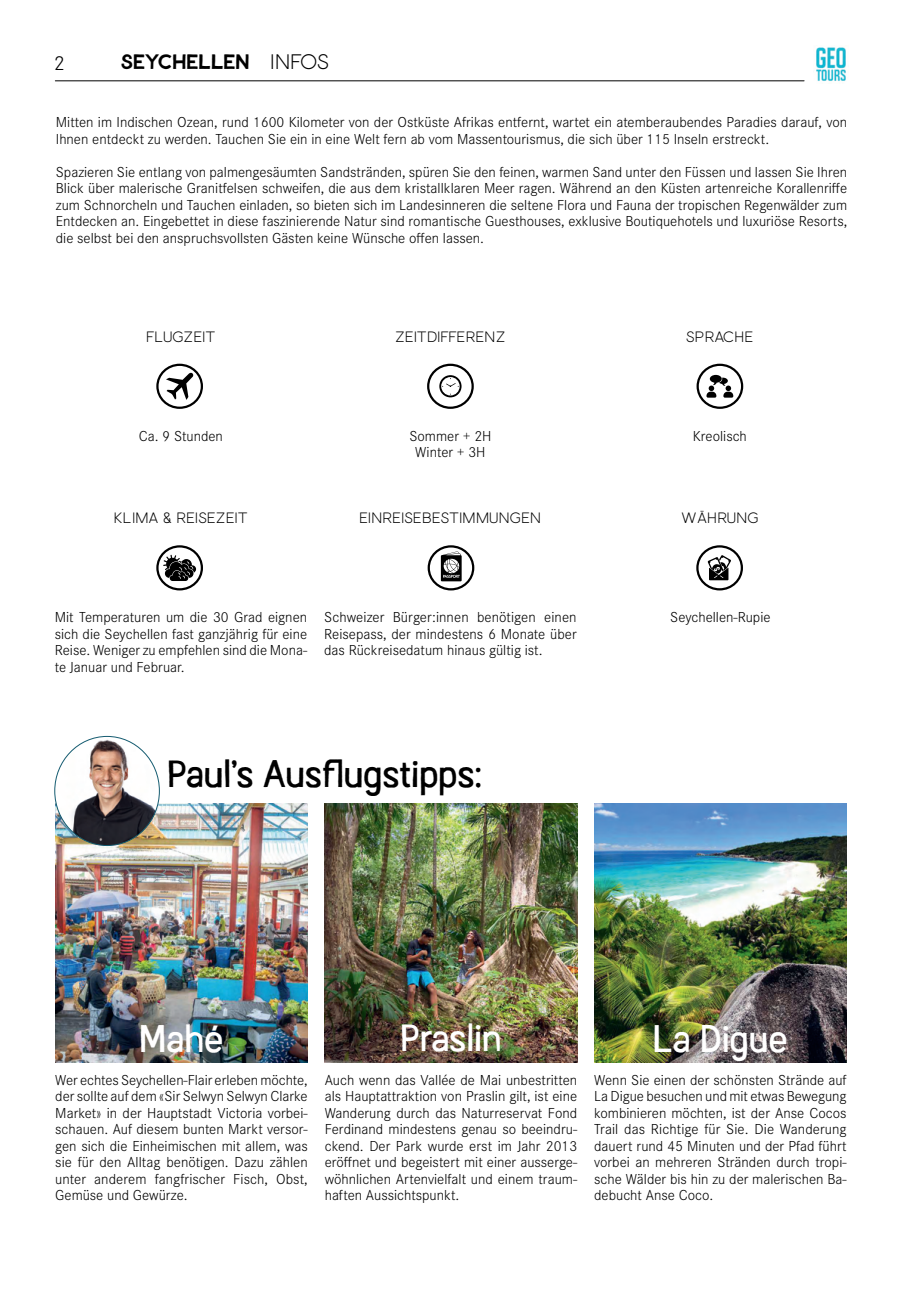
<style>
.page{position:relative;width:919px;height:1289px;background:#fff}
.page>*{position:absolute;margin:0;border:0;box-sizing:border-box;transform-origin:0 0}
.t1{font:36px "Austral Sans Rough";letter-spacing:.01em;color:#000}
.t2{font:36px "Austral Sans Rough";letter-spacing:.005em;color:#fff}
.t3{font:21px "Bloomsbury Sans";color:#000}
.t4{font:300 21px "Corporate S";color:#000}
.t5{font:300 15px/16.5px "Corporate S";color:#000;text-align:justify}
.t6{font:15px "Money Penny Sans";color:#000}
.s1{font-family:"Money Penny Sans"}
</style>
<div class="page">
<img style="left:816px;top:47px;width:30px;height:34px">
<hr style="left:55px;top:80px;width:749px;height:1px;background:#000">
<img style="left:55px;top:804px;width:253px;height:258px">
<img style="left:325px;top:804px;width:252px;height:258px">
<img style="left:594px;top:804px;width:252px;height:258px">
<svg style="left:166px;top:372px;width:28px;height:28px"></svg>
<div style="left:156px;top:364px;width:47px;height:45px;border:2px solid #000;border-radius:50%"></div>
<svg style="left:441px;top:551px;width:20px;height:30px"></svg>
<div style="left:427px;top:545px;width:47px;height:45px;border:2px solid #000;border-radius:50%"></div>
<svg style="left:707px;top:555px;width:24px;height:25px"></svg>
<div style="left:696px;top:545px;width:47px;height:45px;border:2px solid #000;border-radius:50%"></div>
<svg style="left:163px;top:554px;width:33px;height:27px"></svg>
<div style="left:156px;top:545px;width:47px;height:45px;border:2px solid #000;border-radius:50%"></div>
<img style="left:55px;top:736px;width:104px;height:109px;border-radius:50%">
<svg style="left:439px;top:375px;width:22px;height:22px"></svg>
<div style="left:427px;top:364px;width:46px;height:45px;border:2px solid #000;border-radius:50%"></div>
<svg style="left:699px;top:365px;width:43px;height:43px"></svg>
<svg style="left:706px;top:375px;width:27px;height:22px"></svg>
<div style="left:696px;top:364px;width:47px;height:45px;border:2px solid #000;border-radius:50%"></div>
<h2 class="t4" style="left:54px;top:52px;width:12px">2</h2>
<h2 class="t3" style="left:121px;top:53px;width:210px">SEYCHELLEN <span class="s1">INFOS</span></h2>
<p class="t5" style="left:56px;top:114px;width:792px">Mitten im Indischen Ozean, rund 1600 Kilometer von der Ostküste Afrikas entfernt, wartet ein atemberaubendes Paradies darauf, von<br>Ihnen entdeckt zu werden. Tauchen Sie ein in eine Welt fern ab vom Massentourismus, die sich über 115 Inseln erstreckt.</p>
<p class="t5" style="left:56px;top:163px;width:792px">Spazieren Sie entlang von palmengesäumten Sandstränden, spüren Sie den feinen, warmen Sand unter den Füssen und lassen Sie Ihren Blick über malerische Granitfelsen schweifen, die aus dem kristallklaren Meer ragen. Während an den Küsten artenreiche Korallenriffe zum Schnorcheln und Tauchen einladen, so bieten sich im Landesinneren die seltene Flora und Fauna der tropischen Regenwälder zum Entdecken an. Eingebettet in diese faszinierende Natur sind romantische Guesthouses, exklusive Boutiquehotels und luxuriöse Resorts, die selbst bei den anspruchsvollsten Gästen keine Wünsche offen lassen.</p>
<p class="t6" style="left:146px;top:330px;width:71px">FLUGZEIT</p>
<p class="t6" style="left:395px;top:330px;width:112px">ZEITDIFFERENZ</p>
<p class="t6" style="left:686px;top:330px;width:69px">SPRACHE</p>
<p class="t5" style="left:139px;top:427px;width:86px">Ca. 9 Stunden</p>
<p class="t5" style="left:409px;top:427px;width:83px;text-align:center">Sommer + 2H<br>Winter + 3H</p>
<p class="t5" style="left:692px;top:427px;width:56px">Kreolisch</p>
<p class="t6" style="left:114px;top:511px;width:135px">KLIMA &amp; REISEZEIT</p>
<p class="t6" style="left:359px;top:511px;width:183px">EINREISEBESTIMMUNGEN</p>
<p class="t6" style="left:680px;top:511px;width:80px">WÄHRUNG</p>
<p class="t5" style="left:55px;top:609px;width:254px">Mit Temperaturen um die 30 Grad eignen sich die Seychellen fast ganzjährig für eine Reise. Weniger zu empfehlen sind die Mona&shy;te Januar und Februar.</p>
<p class="t5" style="left:324px;top:609px;width:254px">Schweizer Bürger:innen benötigen einen Reisepass, der mindestens 6 Monate über das Rückreisedatum hinaus gültig ist.</p>
<p class="t5" style="left:670px;top:609px;width:102px">Seychellen-Rupie</p>
<h1 class="t1" style="left:167px;top:759px;width:316px">Paul’s Ausflugstipps:</h1>
<h1 class="t2" style="left:139px;top:1023px;width:85px">Mahé</h1>
<h1 class="t2" style="left:400px;top:1023px;width:103px">Praslin</h1>
<h1 class="t2" style="left:653px;top:1023px;width:136px">La Digue</h1>
<p class="t5" style="left:55px;top:1071px;width:254px">Wer echtes Seychellen-Flair erleben möchte, der sollte auf dem «Sir Selwyn Selwyn Clarke Market» in der Hauptstadt Victoria vorbei&shy;schauen. Auf diesem bunten Markt versor&shy;gen sich die Einheimischen mit allem, was sie für den Alltag benötigen. Dazu zählen unter anderem fangfrischer Fisch, Obst, Gemüse und Gewürze.</p>
<p class="t5" style="left:325px;top:1071px;width:254px">Auch wenn das Vallée de Mai unbestritten als Hauptattraktion von Praslin gilt, ist eine Wanderung durch das Naturreservat Fond Ferdinand mindestens genau so beeindru&shy;ckend. Der Park wurde erst im Jahr 2013 eröffnet und begeistert mit einer ausserge&shy;wöhnlichen Artenvielfalt und einem traum&shy;haften Aussichtspunkt.</p>
<p class="t5" style="left:594px;top:1071px;width:254px">Wenn Sie einen der schönsten Strände auf La Digue besuchen und mit etwas Bewegung kombinieren möchten, ist der Anse Cocos Trail das Richtige für Sie. Die Wanderung dauert rund 45 Minuten und der Pfad führt vorbei an mehreren Stränden durch tropi&shy;sche Wälder bis hin zu der malerischen Ba&shy;debucht Anse Coco.</p>
</div>
